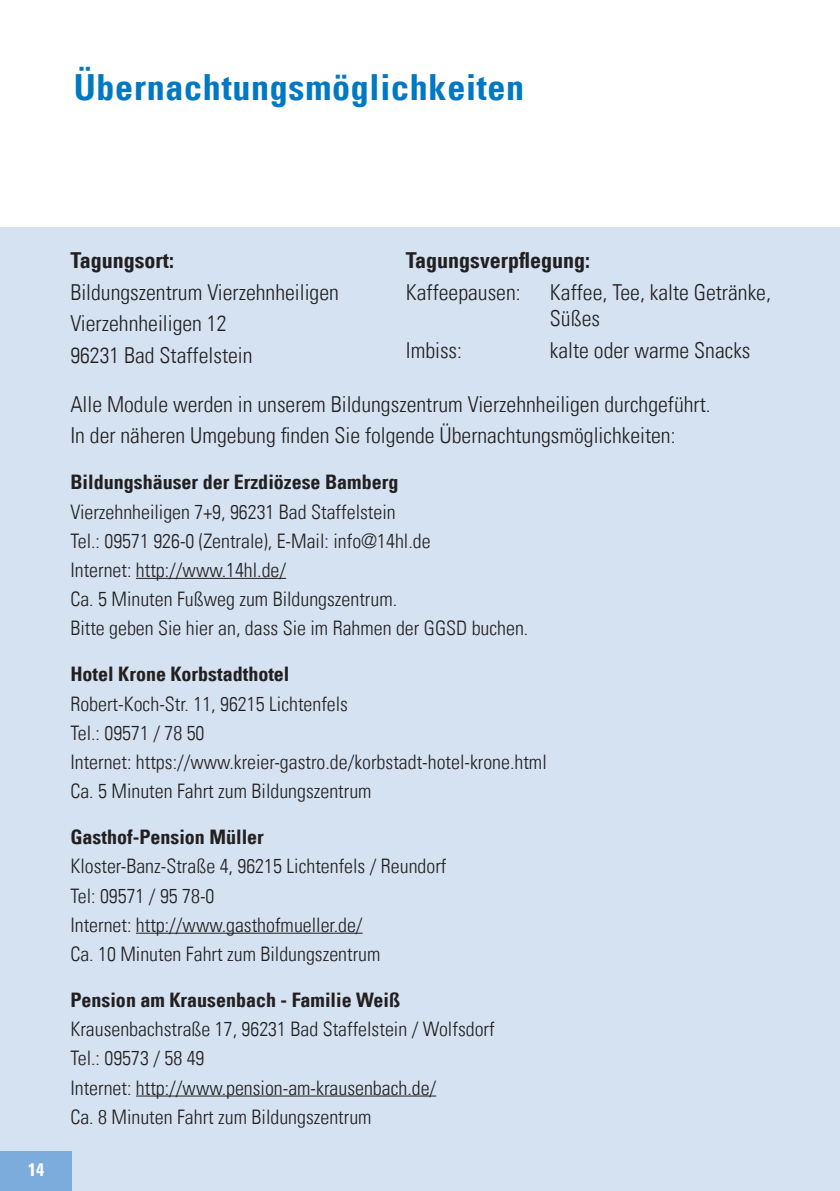
<style>
.page{position:relative;width:840px;height:1191px;background:#fff}
.page>*{position:absolute;margin:0;border:0;box-sizing:border-box;transform-origin:0 0}
.t1{font:36px "Univers Com 67 Bold Cond";letter-spacing:.02em;color:#0079c2}
.t2{font:22px/26.4px "Univers Com 47 Light Cond";color:#231f20}
.t3{font:22px "Univers Com 67 Bold Cond";color:#231f20}
.t4{font:20px "Univers Com 47 Light Cond";color:#231f20}
.t5{font:20px "Univers Com 67 Bold Cond";color:#231f20}
.t6{font:18px "Univers Com 67 Bold Cond";color:#fff}
</style>
<div class="page">
<div style="left:0;top:227px;width:839px;height:964px;background:#d4e2f2"></div>
<div style="left:0;top:1151px;width:72px;height:40px;background:#7cacdb"></div>
<hr style="left:136px;top:578px;width:150px;height:1px;background:#231f20">
<hr style="left:136px;top:932px;width:226px;height:1px;background:#231f20">
<hr style="left:136px;top:1095px;width:300px;height:1px;background:#231f20">
<p class="t1" style="left:74px;top:65px;width:452px">Übernachtungsmöglichkeiten</p>
<p class="t6" style="left:28px;top:1158px;width:17px">14</p>
<p class="t3" style="left:405px;top:247px;width:186px">Tagungsverpflegung:</p>
<p class="t2" style="left:405px;top:279px;width:116px">Kaffeepausen:</p>
<p class="t2" style="left:549px;top:279px;width:222px">Kaffee, Tee, kalte Getränke,<br>Süßes</p>
<p class="t2" style="left:405px;top:337px;width:58px">Imbiss:</p>
<p class="t2" style="left:549px;top:337px;width:202px">kalte oder warme Snacks</p>
<p class="t3" style="left:70px;top:247px;width:105px">Tagungsort:</p>
<p class="t2" style="left:70px;top:279px;width:270px">Bildungszentrum Vierzehnheiligen</p>
<p class="t2" style="left:70px;top:310px;width:157px">Vierzehnheiligen 12</p>
<p class="t2" style="left:70px;top:342px;width:184px">96231 Bad Staffelstein</p>
<p class="t2" style="left:70px;top:391px;width:641px">Alle Module werden in unserem Bildungszentrum Vierzehnheiligen durchgeführt.</p>
<p class="t2" style="left:70px;top:422px;width:606px">In der näheren Umgebung finden Sie folgende Übernachtungsmöglichkeiten:</p>
<p class="t5" style="left:70px;top:470px;width:329px">Bildungshäuser der Erzdiözese Bamberg</p>
<p class="t4" style="left:70px;top:499px;width:326px">Vierzehnheiligen 7+9, 96231 Bad Staffelstein</p>
<p class="t4" style="left:70px;top:528px;width:361px">Tel.: 09571 926-0 (Zentrale), E-Mail: info@14hl.de</p>
<p class="t4" style="left:70px;top:558px;width:217px">Internet: http://www.14hl.de/</p>
<p class="t4" style="left:70px;top:587px;width:328px">Ca. 5 Minuten Fußweg zum Bildungszentrum.</p>
<p class="t4" style="left:70px;top:616px;width:459px">Bitte geben Sie hier an, dass Sie im Rahmen der GGSD buchen.</p>
<p class="t5" style="left:70px;top:662px;width:220px">Hotel Krone Korbstadthotel</p>
<p class="t4" style="left:70px;top:691px;width:279px">Robert-Koch-Str. 11, 96215 Lichtenfels</p>
<p class="t4" style="left:70px;top:720px;width:135px">Tel.: 09571 / 78 50</p>
<p class="t4" style="left:70px;top:750px;width:477px">Internet: https://www.kreier-gastro.de/korbstadt-hotel-krone.html</p>
<p class="t4" style="left:70px;top:779px;width:302px">Ca. 5 Minuten Fahrt zum Bildungszentrum</p>
<p class="t5" style="left:70px;top:825px;width:195px">Gasthof-Pension Müller</p>
<p class="t4" style="left:70px;top:854px;width:377px">Kloster-Banz-Straße 4, 96215 Lichtenfels / Reundorf</p>
<p class="t4" style="left:70px;top:883px;width:145px">Tel: 09571 / 95 78-0</p>
<p class="t4" style="left:70px;top:912px;width:293px">Internet: http://www.gasthofmueller.de/</p>
<p class="t4" style="left:70px;top:941px;width:311px">Ca. 10 Minuten Fahrt zum Bildungszentrum</p>
<p class="t5" style="left:70px;top:987px;width:331px">Pension am Krausenbach - Familie Weiß</p>
<p class="t4" style="left:70px;top:1017px;width:425px">Krausenbachstraße 17, 96231 Bad Staffelstein / Wolfsdorf</p>
<p class="t4" style="left:70px;top:1046px;width:135px">Tel.: 09573 / 58 49</p>
<p class="t4" style="left:70px;top:1075px;width:367px">Internet: http://www.pension-am-krausenbach.de/</p>
<p class="t4" style="left:70px;top:1104px;width:302px">Ca. 8 Minuten Fahrt zum Bildungszentrum</p>
</div>
